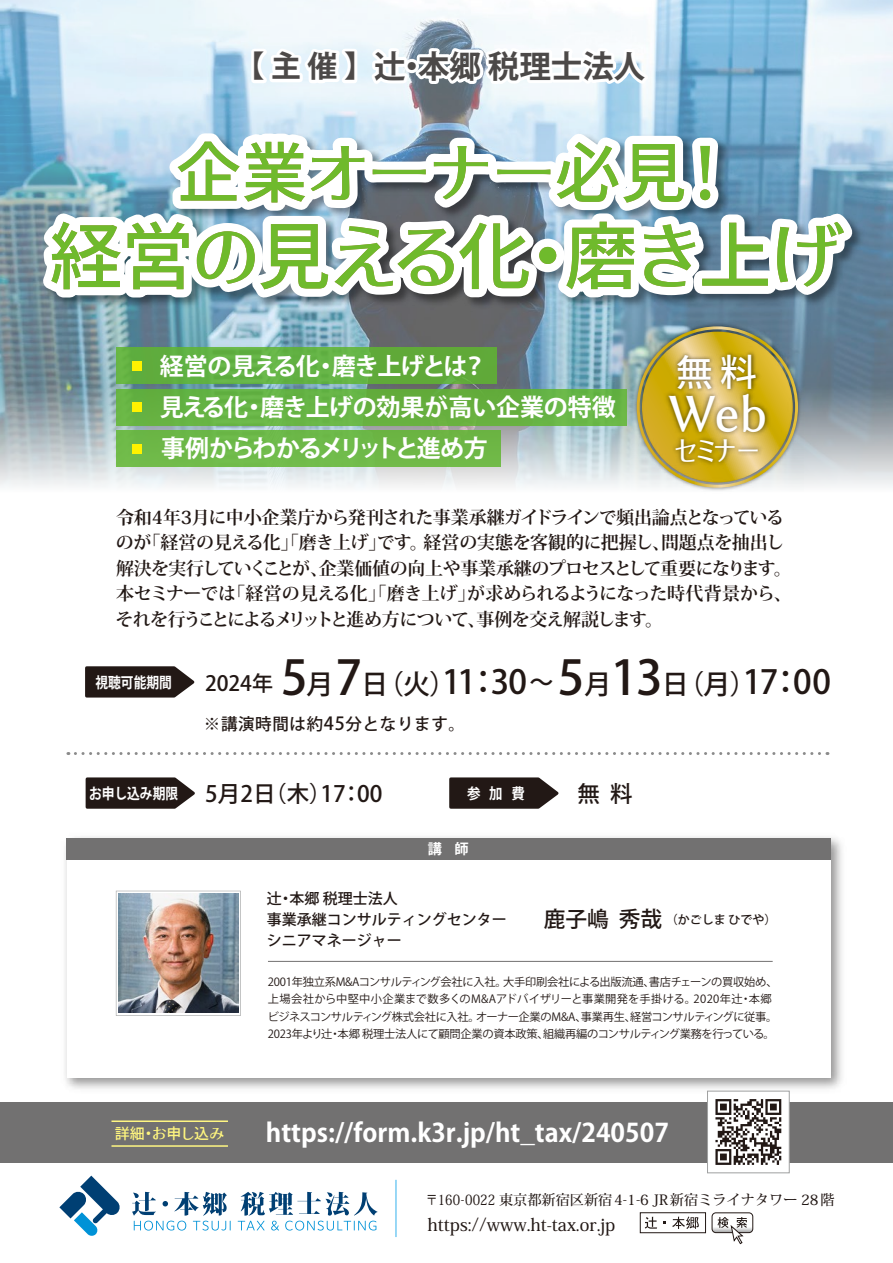
<style>
.page{position:relative;width:893px;height:1263px;background:#fff}
.page>*{position:absolute;margin:0;border:0;box-sizing:border-box;transform-origin:0 0}
.t1{font:73.5px "Gen Ei Late Go P v 2";letter-spacing:-.025em;color:#6fba2c}
.t2{font:66px "Gen Ei Late Go P v 2";letter-spacing:-.025em;color:#6fba2c}
.t3{font:46.8px "Gen Ei Late Go P v 2";color:#fff}
.t4{font:37.35px "Gen Ei Late Go P v 2";color:#fff}
.t5{font:500 33px "Koz Go Pro";letter-spacing:-.035em;color:#221815}
.t6{font:700 31.5px "Koz Go Pro";color:#3e3a39}
.t7{font:28.05px "Gen Ei Late Go P v 2";color:#fff;scale:.85 1}
.t8{font:700 25.5px "Koz Go Pro";color:#fff}
.t9{font:700 24px/41.2px "Koz Go Pro";letter-spacing:-.03em;color:#fff}
.t10{font:500 22.5px "Koz Go Pro";color:#221815}
.t11{font:500 21px "Koz Go Pro";letter-spacing:-.005em;color:#221815}
.t12{font:700 18px/25.5px "Koz Min Pro";letter-spacing:-.04em;color:#221815}
.t13{font:500 17.4px "Koz Min Pro";color:#221815}
.t14{font:500 16.5px "Koz Go Pro";letter-spacing:.04em;color:#221815}
.t15{font:500 15px/21px "Koz Go Pro";color:#221815}
.t16{font:700 15px "Koz Go Pro";color:#fff;scale:.85 1}
.t17{font:15px "Gen Ei Late Go P v 2";color:#fff67f}
.t18{font:700 15px "Koz Go Pro";color:#fff;scale:.9 1}
.t19{font:500 14.1px "Koz Min Pro";color:#221815;scale:.85 1}
.t20{font:700 14.1px "Koz Go Pro";color:#fff}
.t21{font:500 12px "Koz Go Pro";color:#221815}
.t22{font:11.25px/17.2px "Koz Go Pro";letter-spacing:-.025em;color:#221815}
.s1{font-size:30px}
.s2{font-size:69px}
.s3{font-size:47.55px}
.s4{font-size:27px}
.s5{font-size:27.15px}
.s6{font-size:24px}
.s7{font-size:18px}
.s8{font-size:21.75px}
</style>
<div class="page">
<img style="left:0;top:0;width:893px;height:386px">
<svg style="left:0;top:386px;width:893px;height:101px;background:#bcc8cb"></svg>
<img style="left:65px;top:837px;width:777px;height:259px">
<div style="left:67px;top:839px;width:763px;height:238px;background:#fff"></div>
<div style="left:66px;top:838px;width:764px;height:21px;background:#727171"></div>
<svg style="left:85px;top:777px;width:110px;height:32px;background:#3b322f"></svg>
<svg style="left:449px;top:777px;width:110px;height:32px;background:#3a322f"></svg>
<img style="left:37px;top:128px;width:831px;height:203px">
<hr style="left:268px;top:961px;width:505px;height:1px;background:#727171">
<svg style="left:75px;top:752px;width:753px;height:3px"></svg>
<svg style="left:85px;top:666px;width:110px;height:32px;background:#3b322f"></svg>
<svg style="left:28px;top:17px;width:837px;height:296px"></svg>
<div style="left:116px;top:891px;width:124px;height:124px;border:3px solid #fff"></div>
<img style="left:119px;top:894px;width:119px;height:119px">
<div style="left:116px;top:348px;width:381px;height:36px;background:#60af40"></div>
<div style="left:132px;top:361px;width:9px;height:9px;background:#fff200"></div>
<div style="left:116px;top:389px;width:511px;height:36px;background:#66b243"></div>
<div style="left:132px;top:403px;width:9px;height:9px;background:#fff200"></div>
<div style="left:116px;top:430px;width:384px;height:36px;background:#6eb948"></div>
<div style="left:132px;top:444px;width:9px;height:9px;background:#fff200"></div>
<img style="left:631px;top:321px;width:173px;height:170px">
<img style="left:637px;top:326px;width:161px;height:162px">
<img style="left:660px;top:382px;width:114px;height:96px">
<img style="left:670px;top:347px;width:94px;height:95px">
<div style="left:0;top:1102px;width:893px;height:60px;background:#727171"></div>
<hr style="left:111px;top:1120px;width:117px;height:2px;background:#fff682">
<hr style="left:111px;top:1145px;width:117px;height:2px;background:#fff682">
<hr style="left:395px;top:1180px;width:2px;height:57px;background:#7ecef4">
<div style="left:640px;top:1212px;width:66px;height:21px;background:#fff;border:1px solid #221815"></div>
<div style="left:712px;top:1212px;width:41px;height:21px;border:1px solid #221815;border-radius:4px"></div>
<svg style="left:645px;top:1217px;width:12px;height:11px"></svg>
<svg style="left:672px;top:1216px;width:27px;height:13px"></svg>
<svg style="left:712px;top:1213px;width:41px;height:31px"></svg>
<svg style="left:59px;top:1175px;width:61px;height:61px"></svg>
<svg style="left:132px;top:1192px;width:99px;height:38px"></svg>
<svg style="left:238px;top:1192px;width:139px;height:38px"></svg>
<div style="left:707px;top:1091px;width:82px;height:82px;background:#fff;border:1px solid #9fa0a0"></div>
<svg style="left:715px;top:1099px;width:66px;height:66px"></svg>
<h3 class="t6" style="left:235px;top:46px;width:412px"><span class="s1">【 主 催 】</span>辻・本郷 税理士法人</h3>
<h2 class="t2" style="left:176px;top:129px;width:543px">企業オーナー必見！</h2>
<h1 class="t1" style="left:49px;top:208px;width:795px">経営<span class="s2">の</span>見える化・磨き上げ</h1>
<h3 class="t9" style="left:160px;top:347px;width:457px">経営の見える化・磨き上げとは？<br>見える化・磨き上げの効果が高い企業の特徴事例からわかるメリットと進め方</h3>
<h3 class="t4" style="left:676px;top:348px;width:83px">無料</h3>
<h3 class="t3" style="left:668px;top:383px;width:100px">Web</h3>
<h3 class="t7" style="left:675px;top:432px;width:102px">セミナー</h3>
<h3 class="t12" style="left:115px;top:503px;width:678px">令和4年3月に中小企業庁から発刊された事業承継ガイドラインで頻出論点となっているのが「経営の見える化」「磨き上げ」です。経営の実態を客観的に把握し、問題点を抽出し解決を実行していくことが、企業価値の向上や事業承継のプロセスとして重要になります。本セミナーでは「経営の見える化」「磨き上げ」が求められるようになった時代背景から、それを行うことによるメリットと進め方について、事例を交え解説します。</h3>
<h3 class="t16" style="left:95px;top:673px;width:91px">視聴可能期間</h3>
<h3 class="t11" style="left:205px;top:670px;width:69px">2024年</h3>
<h3 class="t5" style="left:281px;top:661px;width:551px"><span class="s3">5</span><span class="s4">月</span><span class="s3">7</span><span class="s5">日</span><span class="s4">（火）</span>11：30<span class="s6">～</span> <span class="s3">5</span><span class="s4">月</span><span class="s3">13</span><span class="s4">日（月）</span>17：00</h3>
<h3 class="t14" style="left:204px;top:713px;width:263px">※講演時間は約<span class="s7">45</span>分となります。</h3>
<h3 class="t10" style="left:205px;top:779px;width:179px">5月2日（木）17：00</h3>
<h3 class="t10" style="left:578px;top:779px;width:57px">無 料</h3>
<p class="t20" style="left:428px;top:840px;width:42px">講　師</p>
<h3 class="t16" style="left:89px;top:784px;width:106px">お申し込み期限</h3>
<h3 class="t18" style="left:467px;top:784px;width:66px">参加費</h3>
<h3 class="t15" style="left:267px;top:889px;width:241px">辻・本郷 税理士法人<br>事業承継コンサルティングセンターシニアマネージャー</h3>
<p class="t21" style="left:544px;top:911px;width:234px"><span class="s8">鹿子嶋 秀哉</span> （かごしま ひでや）</p>
<p class="t22" style="left:268px;top:974px;width:511px">2001年独立系M&amp;Aコンサルティング会社に入社。大手印刷会社による出版流通、書店チェーンの買収始め、上場会社から中堅中小企業まで数多くのM&amp;Aアドバイザリーと事業開発を手掛ける。2020年辻・本郷ビジネスコンサルティング株式会社に入社。オーナー企業のM&amp;A、事業再生、経営コンサルティングに従事。2023年より辻・本郷 税理士法人にて顧問企業の資本政策、組織再編のコンサルティング業務を行っている。</p>
<h3 class="t17" style="left:115px;top:1124px;width:111px">詳細・お申し込み</h3>
<h3 class="t8" style="left:266px;top:1116px;width:404px">https://form.k3r.jp/ht_tax/240507</h3>
<p class="t19" style="left:426px;top:1190px;width:482px">〒160-0022 東京都新宿区新宿4-1-6 JR新宿ミライナタワー 28階</p>
<h3 class="t13" style="left:428px;top:1212px;width:189px">https://www.ht-tax.or.jp</h3>
</div>
